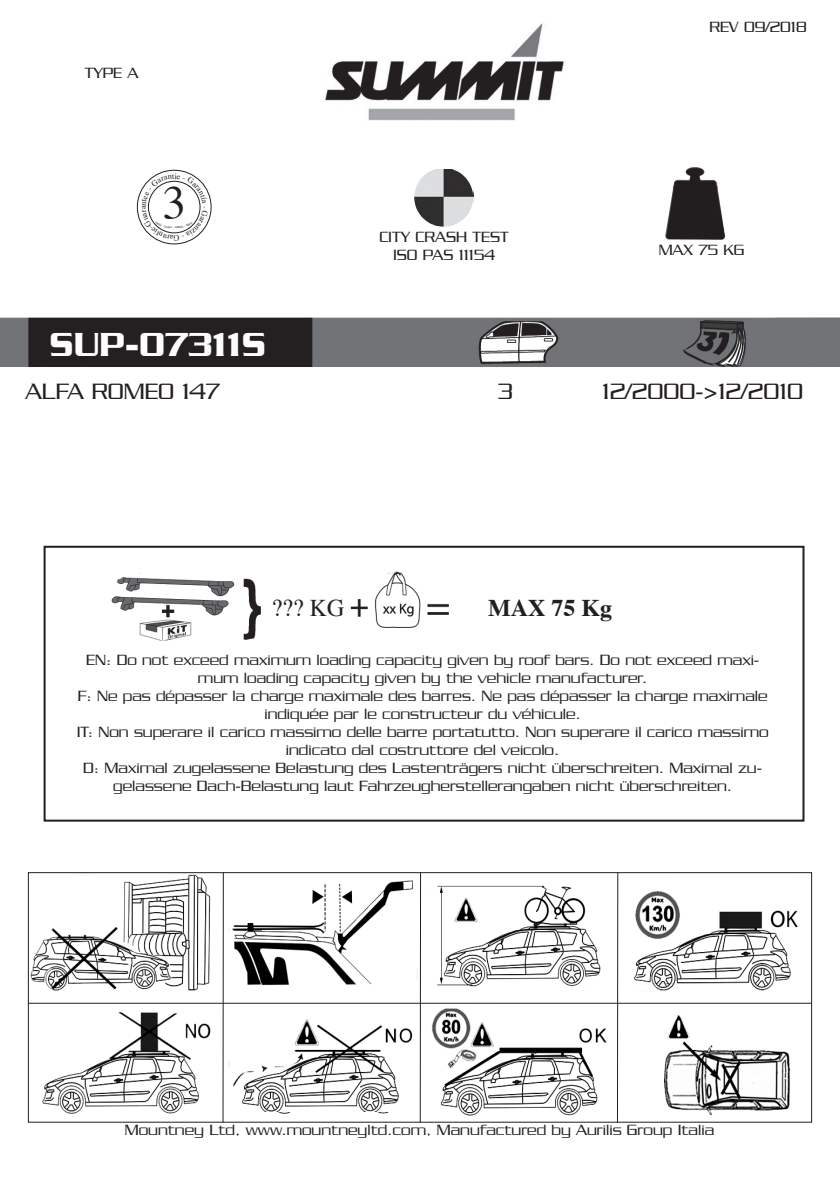
<style>
.page{position:relative;width:840px;height:1191px;background:#fff}
.page>*{position:absolute;margin:0;border:0;box-sizing:border-box;transform-origin:0 0}
.t1{font:47.2px "Times";color:#231f20}
.t2{font:500 36px "Serpentine";color:#fcfcfc}
.t3{font:300 24px "Serpentine";color:#231f20}
.t4{font:700 24px "Times";color:#231f20}
.t5{font:24px "Times";color:#231f20}
.t6{font:300 16px/18px "Serpentine";color:#231f20;text-align:center}
</style>
<div class="page">
<img style="left:0;top:317px;width:839px;height:50px">
<div style="left:137px;top:170px;width:74px;height:74px;border:1px solid #231f20;border-radius:50%"></div>
<img style="left:414px;top:170px;width:59px;height:57px">
<img style="left:665px;top:167px;width:60px;height:73px">
<img style="left:325px;top:23px;width:239px;height:98px">
<img style="left:111px;top:571px;width:338px;height:70px">
<div style="left:44px;top:546px;width:760px;height:275px;border:2px solid #231f20"></div>
<img style="left:30px;top:874px;width:779px;height:246px">
<div style="left:28px;top:872px;width:783px;height:250px;border:1px solid #231f20"></div>
<hr style="left:222px;top:872px;width:1px;height:250px;background:#231f20">
<hr style="left:419px;top:872px;width:1px;height:250px;background:#231f20">
<hr style="left:616px;top:872px;width:1px;height:250px;background:#231f20">
<hr style="left:28px;top:1003px;width:783px;height:1px;background:#231f20">
<svg style="left:142px;top:173px;width:66px;height:68px"></svg>
<p class="t6" style="left:85px;top:64px;width:55px">TYPE A</p>
<h1 class="t1" style="left:162px;top:159px;width:25px">3</h1>
<p class="t2" style="left:50px;top:324px;width:218px">SUP-07311S</p>
<p class="t6" style="left:709px;top:18px;width:99px">REV 09/2018</p>
<p class="t6" style="left:379px;top:228px;width:131px">CITY CRASH TEST</p>
<p class="t6" style="left:393px;top:246px;width:103px">ISO PAS 11154</p>
<p class="t6" style="left:658px;top:241px;width:87px">MAX 75 KG</p>
<p class="t3" style="left:26px;top:378px;width:196px">ALFA ROMEO 147</p>
<p class="t3" style="left:497px;top:378px;width:16px">3</p>
<p class="t3" style="left:602px;top:378px;width:202px">12/2000-&gt;12/2010</p>
<p class="t5" style="left:271px;top:585px;width:74px">??? KG</p>
<p class="t4" style="left:487px;top:585px;width:125px">MAX 75 Kg</p>
<p class="t6" style="left:86px;top:650px;width:674px">EN: Do not exceed maximum loading capacity given by roof bars. Do not exceed maxi&shy;mum loading capacity given by the vehicle manufacturer.</p>
<p class="t6" style="left:78px;top:686px;width:691px">F: Ne pas dépasser la charge maximale des barres. Ne pas dépasser la charge maximale indiquée par le constructeur du véhicule.</p>
<p class="t6" style="left:77px;top:722px;width:693px">IT: Non superare il carico massimo delle barre portatutto. Non superare il carico massimo indicato dal costruttore del veicolo.</p>
<p class="t6" style="left:83px;top:758px;width:680px">D: Maximal zugelassene Belastung des Lastenträgers nicht überschreiten. Maximal zu&shy;gelassene Dach-Belastung laut Fahrzeugherstellerangaben nicht überschreiten.</p>
<p class="t6" style="left:125px;top:1121px;width:590px">Mountney Ltd, www.mountneyltd.com, Manufactured by Aurilis Group Italia</p>
</div>
